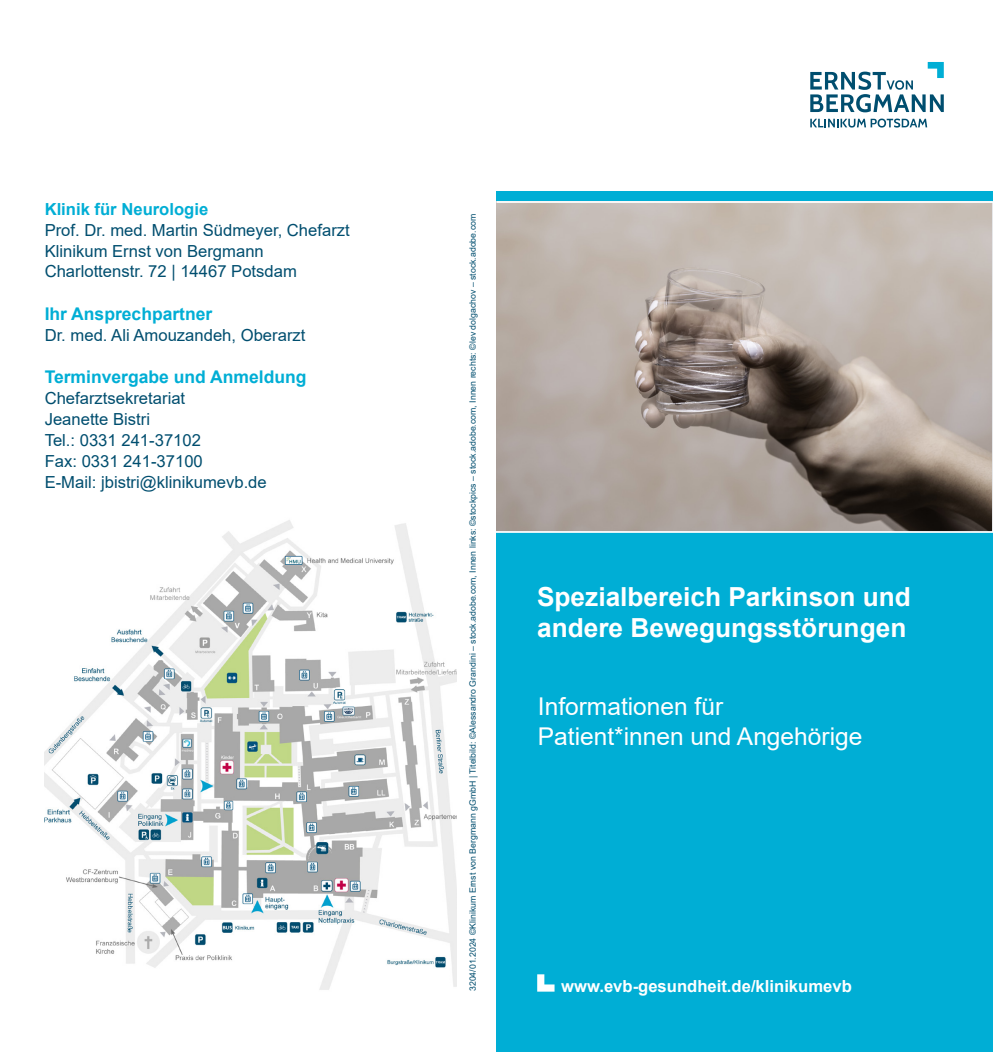
<style>
.page{position:relative;width:993px;height:1052px;background:#fff}
.page>*{position:absolute;margin:0;border:0;box-sizing:border-box;transform-origin:0 0}
.Titel_Überschrift{font:700 26.25px "Arial";color:#fff}
.Titel_Unterüberschrift{font:24.5px/29.4px "Arial";color:#fff}
.Fließtext{font:700 17.5px "Arial";color:#00aed5}
.Fließtext-2{font:16.62px "Arial";color:#004e6f}
.t1{font:700 16.62px "Arial";color:#fff}
.Fließtext-3{font:700 16.62px "Arial";color:#00aed5}
.Drucknummer{font:8.75px "Arial";color:#004e6f}
</style>
<div class="page">
<div style="left:496px;top:532px;width:496px;height:520px;background:#00aed5"></div>
<svg style="left:537px;top:974px;width:17px;height:17px"></svg>
<div style="left:496px;top:191px;width:496px;height:11px;background:#00aed5"></div>
<svg style="left:810px;top:62px;width:133px;height:50px"></svg>
<svg style="left:810px;top:119px;width:116px;height:9px"></svg>
<img style="left:496px;top:203px;width:495px;height:328px">
<img style="left:45px;top:520px;width:411px;height:470px">
<hr style="left:496px;top:201px;width:496px;height:2px;background:#fff">
<hr style="left:495px;top:531px;width:497px;height:2px;background:#fff">
<p class="Fließtext-3" style="left:45px;top:197px;width:165px">Klinik für Neurologie</p>
<p class="Fließtext-2" style="left:45px;top:219px;width:306px">Prof. Dr. med. Martin Südmeyer, Chefarzt</p>
<p class="Fließtext-2" style="left:45px;top:240px;width:220px">Klinikum Ernst von Bergmann</p>
<p class="Fließtext-2" style="left:45px;top:260px;width:253px">Charlottenstr. 72 | 14467 Potsdam</p>
<p class="Fließtext" style="left:45px;top:301px;width:169px">Ihr Ansprechpartner</p>
<p class="Fließtext-2" style="left:45px;top:324px;width:262px">Dr. med. Ali Amouzandeh, Oberarzt</p>
<p class="Fließtext" style="left:45px;top:364px;width:263px">Terminvergabe und Anmeldung</p>
<p class="Fließtext-2" style="left:45px;top:387px;width:142px">Chefarztsekretariat</p>
<p class="Fließtext-2" style="left:45px;top:408px;width:107px">Jeanette Bistri</p>
<p class="Fließtext-2" style="left:45px;top:429px;width:158px">Tel.: 0331 241-37102</p>
<p class="Fließtext-2" style="left:45px;top:450px;width:160px">Fax: 0331 241-37100</p>
<p class="Fließtext-2" style="left:45px;top:471px;width:223px">E-Mail: jbistri@klinikumevb.de</p>
<p class="Drucknummer" style="left:466px;top:991px;width:779px;rotate:-90deg">3204/01.2024 ©Klinikum Ernst von Bergmann gGmbH | Titelbild: ©Alessandro Grandini – stock.adobe.com, Innen links: ©stockpics – stock.adobe.com, Innen rechts: ©lev dolgachov – stock.adobe.com</p>
<p class="Titel_Überschrift" style="left:537px;top:578px;width:375px">Spezialbereich Parkinson und</p>
<p class="Titel_Überschrift" style="left:537px;top:609px;width:371px">andere Bewegungsstörungen</p>
<p class="Titel_Unterüberschrift" style="left:537px;top:692px;width:326px">Informationen für<br>Patient*innen und Angehörige</p>
<p class="t1" style="left:561px;top:974px;width:292px">www.evb-gesundheit.de/klinikumevb</p>
</div>
